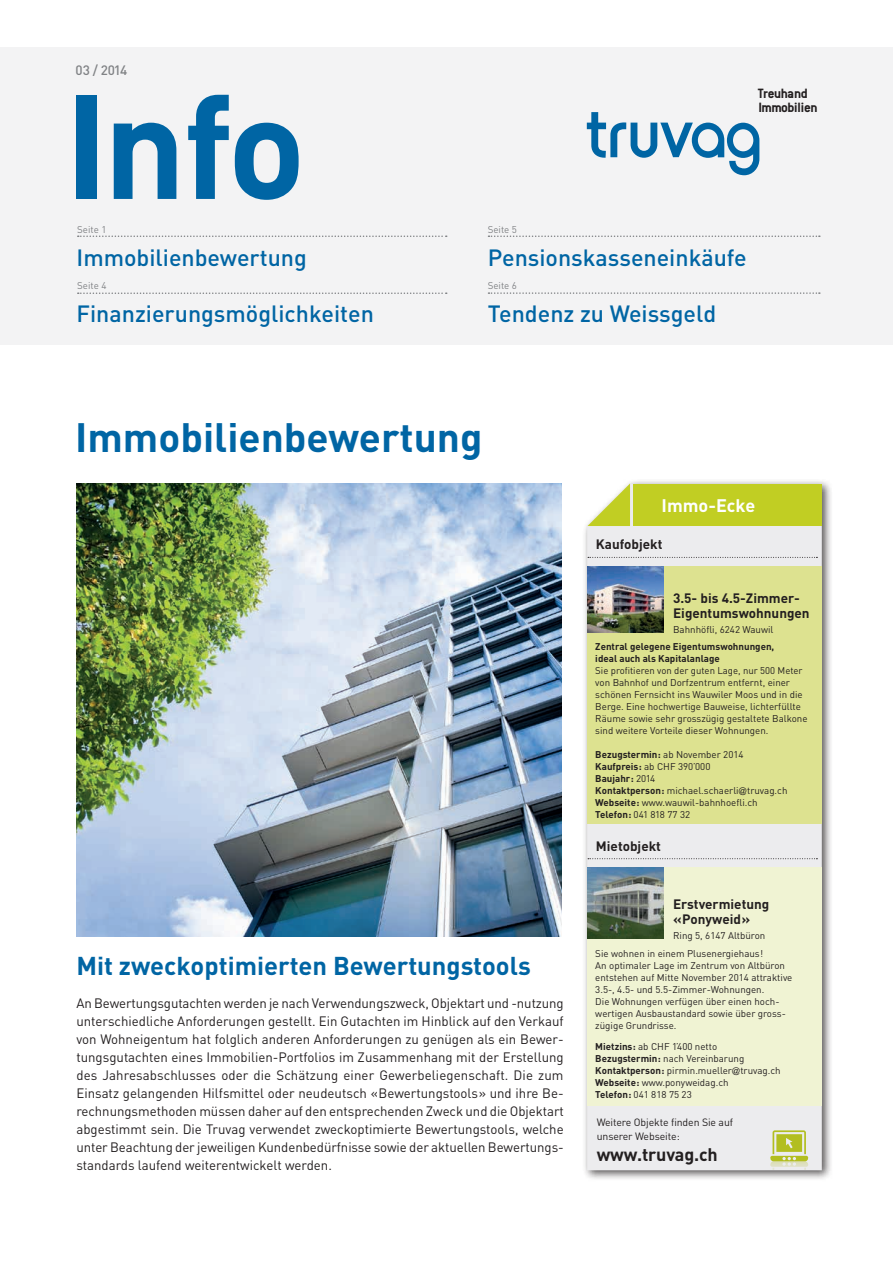
<style>
.page{position:relative;width:893px;height:1263px;background:#fff}
.page>*{position:absolute;margin:0;border:0;box-sizing:border-box;transform-origin:0 0}
.t1{font:700 144.6px "DIN";color:#0065a4}
.t2{font:700 40.5px "DIN";color:#0065a4}
.t3{font:700 25.5px "DIN";color:#0065a4}
.t4{font:500 23.25px "DIN";color:#0065a4}
.t5{font:700 18px "DIN";letter-spacing:-.01em;color:#231f20}
.t6{font:700 18px "DIN";color:#fff}
.t7{font:700 14.85px "Conduit ITC";letter-spacing:-.035em;color:#231f20}
.Lauftext{font:13.5px/18px "DIN";color:#231f20;text-align:justify}
.t8{font:700 13.5px/15px "DIN";color:#231f20}
.t9{font:500 13.5px "DIN";letter-spacing:-.05em;color:#808285}
.t10{font:10.5px/13.5px "DIN";letter-spacing:-.01em;color:#231f20}
.t11{font:9.75px/12px "DIN";color:#231f20}
.t12{font:700 9.75px "DIN";color:#231f20}
.t13{font:9.75px "DIN";color:#808285}
.t14{font:9.75px "DIN";letter-spacing:-.02em;color:#231f20}
.s1{font-weight:700}
.s2{font-weight:400}
.s3{font-family:"News Gothic"}
</style>
<div class="page">
<div style="left:0;top:47px;width:893px;height:297px;background:#f3f3f4"></div>
<svg style="left:488px;top:235px;width:332px;height:2px"></svg>
<svg style="left:488px;top:292px;width:332px;height:2px"></svg>
<svg style="left:78px;top:235px;width:369px;height:2px"></svg>
<svg style="left:78px;top:292px;width:369px;height:2px"></svg>
<svg style="left:587px;top:112px;width:172px;height:63px"></svg>
<div style="left:582px;top:478px;width:251px;height:703px;background:#231f20;opacity:.75"></div>
<div style="left:587px;top:484px;width:235px;height:686px;background:#ececee"></div>
<svg style="left:587px;top:483px;width:43px;height:43px"></svg>
<div style="left:633px;top:484px;width:189px;height:42px;background:#c1ce23"></div>
<div style="left:587px;top:567px;width:235px;height:257px;background:#dde290"></div>
<svg style="left:588px;top:557px;width:229px;height:1px"></svg>
<div style="left:765px;top:1126px;width:48px;height:43px;background:#ececee"></div>
<svg style="left:770px;top:1130px;width:39px;height:39px"></svg>
<div style="left:587px;top:867px;width:234px;height:239px;background:#f0f3d3"></div>
<img style="left:587px;top:566px;width:77px;height:67px">
<svg style="left:588px;top:858px;width:229px;height:1px"></svg>
<img style="left:587px;top:867px;width:77px;height:71px">
<img style="left:76px;top:483px;width:486px;height:453px">
<p class="t9" style="left:75px;top:61px;width:53px">03 / 2014</p>
<p class="t1" style="left:65px;top:52px;width:243px">Info</p>
<p class="t7" style="left:758px;top:85px;width:51px">Treuhand</p>
<p class="t7" style="left:758px;top:98px;width:61px">Immobilien</p>
<p class="t13" style="left:77px;top:223px;width:31px">Seite 1</p>
<p class="t13" style="left:488px;top:223px;width:31px">Seite 5</p>
<p class="t4" style="left:77px;top:242px;width:232px">Immobilienbewertung</p>
<p class="t4" style="left:77px;top:299px;width:299px">Finanzierungsmöglichkeiten</p>
<p class="t13" style="left:77px;top:280px;width:31px">Seite 4</p>
<p class="t4" style="left:488px;top:242px;width:260px">Pensionskasseneinkäufe</p>
<p class="t4" style="left:488px;top:299px;width:230px">Tendenz zu Weissgeld</p>
<p class="t13" style="left:488px;top:280px;width:31px">Seite 6</p>
<p class="t2" style="left:75px;top:411px;width:409px">Immobilienbewertung</p>
<p class="t6" style="left:662px;top:494px;width:95px">Immo-Ecke</p>
<p class="t8" style="left:596px;top:536px;width:68px">Kaufobjekt</p>
<p class="t8" style="left:673px;top:590px;width:138px">3.5- bis 4.5-Zimmer-<br>Eigentumswohnungen</p>
<p class="t11" style="left:673px;top:623px;width:102px">Bahnhöfli, 6242 Wauwil</p>
<p class="t12" style="left:595px;top:640px;width:180px">Zentral gelegene Eigentumswohnungen,</p>
<p class="t12" style="left:595px;top:652px;width:126px">ideal auch als Kapitalanlage</p>
<p class="t11" style="left:595px;top:665px;width:214px">Sie profitieren von der guten Lage, nur 500 Meter von Bahnhof und Dorfzentrum entfernt, einer schönen Fernsicht ins Wauwiler Moos und in die Berge. Eine hochwertige Bauweise, lichterfüllte Räume sowie sehr grosszügig gestaltete Balkone sind weitere Vorteile dieser Wohnungen.</p>
<p class="t11" style="left:595px;top:749px;width:150px"><span class="s1">Bezugstermin:</span> ab November 2014</p>
<p class="t11" style="left:595px;top:761px;width:117px"><span class="s1">Kaufpreis:</span> ab CHF 390’000</p>
<p class="t12" style="left:595px;top:772px;width:61px">Baujahr: <span class="s2">2014</span></p>
<p class="t11" style="left:595px;top:785px;width:194px"><span class="s1">Kontaktperson:</span> michael.schaerli<span class="s3">@</span>truvag.ch</p>
<p class="t11" style="left:595px;top:797px;width:164px"><span class="s1">Webseite:</span> www.wauwil-bahnhoefli.ch</p>
<p class="t14" style="left:595px;top:809px;width:96px"><span class="s1">Telefon:</span> 041 818 77 32</p>
<p class="t8" style="left:596px;top:838px;width:67px">Mietobjekt</p>
<p class="t8" style="left:673px;top:896px;width:98px">Erstvermietung</p>
<p class="t8" style="left:673px;top:910px;width:78px">«Ponyweid»</p>
<p class="t11" style="left:673px;top:929px;width:94px">Ring 5, 6147 Altbüron</p>
<p class="t3" style="left:76px;top:949px;width:456px">Mit zweckoptimierten Bewertungstools</p>
<p class="Lauftext" style="left:76px;top:994px;width:489px">An Bewertungsgutachten werden je nach Verwendungszweck, Objektart und -nutzung unterschiedliche Anforderungen gestellt. Ein Gutachten im Hinblick auf den Verkauf von Wohneigentum hat folglich anderen Anforderungen zu genügen als ein Bewer&shy;tungsgutachten eines Immobilien-Portfolios im Zusammenhang mit der Erstellung des Jahresabschlusses oder die Schätzung einer Gewerbeliegenschaft. Die zum Einsatz gelangenden Hilfsmittel oder neudeutsch «Bewertungstools» und ihre Be&shy;rechnungsmethoden müssen daher auf den entsprechenden Zweck und die Objektart abgestimmt sein. Die Truvag verwendet zweckoptimierte Bewertungstools, welche unter Beachtung der jeweiligen Kundenbedürfnisse sowie der aktuellen Bewertungs&shy;standards laufend weiterentwickelt werden.</p>
<p class="t11" style="left:595px;top:948px;width:169px">Sie wohnen in einem Plusenergiehaus!</p>
<p class="t11" style="left:595px;top:960px;width:199px">An optimaler Lage im Zentrum von Altbüron entstehen auf Mitte November 2014 attraktive</p>
<p class="t11" style="left:595px;top:984px;width:171px">3.5-, 4.5- und 5.5-Zimmer-Wohnungen.</p>
<p class="t11" style="left:595px;top:996px;width:186px">Die Wohnungen verfügen über einen hoch-</p>
<p class="t11" style="left:595px;top:1008px;width:192px">wertigen Ausbaustandard sowie über gross-</p>
<p class="t11" style="left:595px;top:1020px;width:83px">zügige Grundrisse.</p>
<p class="t11" style="left:595px;top:1041px;width:150px"><span class="s1">Mietzins:</span> ab CHF 1’400 netto<br><span class="s1">Bezugstermin:</span> nach Vereinbarung</p>
<p class="t11" style="left:595px;top:1065px;width:187px"><span class="s1">Kontaktperson:</span> pirmin.mueller<span class="s3">@</span>truvag.ch</p>
<p class="t11" style="left:595px;top:1077px;width:135px"><span class="s1">Webseite:</span> www.ponyweidag.ch</p>
<p class="t11" style="left:595px;top:1089px;width:98px"><span class="s1">Telefon:</span> 041 818 75 23</p>
<p class="t10" style="left:597px;top:1116px;width:138px">Weitere Objekte finden Sie auf unserer Webseite:</p>
<p class="t5" style="left:597px;top:1142px;width:123px">www.truvag.ch</p>
</div>
